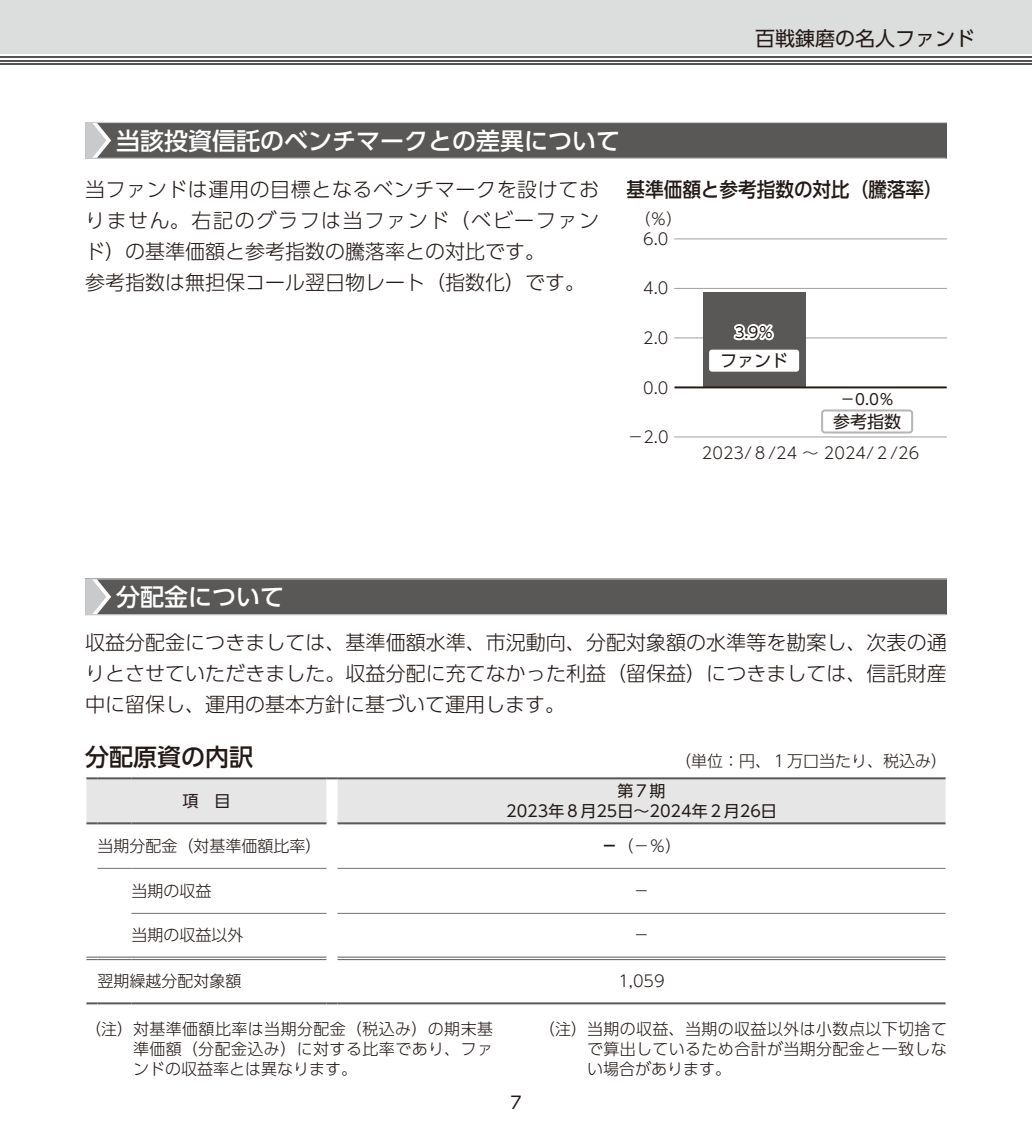
<style>
.page{position:relative;width:1032px;height:1134px;background:#fff}
.page>*{position:absolute;margin:0;border:0;box-sizing:border-box;transform-origin:0 0}
.t1{font:500 24px "UD Shin Go Pro";color:#fff}
.t2{font:500 24px "UD Shin Go Pro";color:#231916}
.t3{font:300 20px/31px "UD Shin Go Pro";color:#231916;text-align:justify}
.t4{font:300 20px/31px "UD Shin Go Pro";letter-spacing:.03em;color:#231916}
.t5{font:500 20px "UD Shin Go Pro";color:#231916;scale:.93 1}
.t6{font:20px "UD Shin Go Pro";color:#231916}
.t7{font:17px "UD Shin Go Pro";color:#231916}
.t8{font:300 16px/20px "UD Shin Go Pro";color:#231916;text-align:justify}
.t9{font:16px/20px "UD Shin Go Pro";color:#231916;text-align:center}
.t10{font:15px "UD Shin Go Pro";color:#231916}
.s1{font-family:"UD Shin Go Pro De";font-weight:700}
</style>
<div class="page">
<div style="left:0;top:0;width:1032px;height:54px;background:#dcdddd"></div>
<hr style="left:0;top:63px;width:1032px;height:2px;background:#545252">
<hr style="left:0;top:60px;width:1032px;height:1px;background:#545252">
<hr style="left:0;top:56px;width:1032px;height:2px;background:#545252">
<div style="left:85px;top:122px;width:862px;height:36px;background:#595857"></div>
<hr style="left:85px;top:158px;width:861px;height:1px;background:#c9cacb">
<hr style="left:85px;top:122px;width:862px;height:1px;background:#c9cacb">
<svg style="left:85px;top:123px;width:26px;height:35px"></svg>
<hr style="left:674px;top:437px;width:272px;height:1px;background:#a0a0a1">
<hr style="left:674px;top:288px;width:272px;height:1px;background:#a0a0a1">
<hr style="left:674px;top:338px;width:272px;height:1px;background:#a0a0a1">
<hr style="left:674px;top:239px;width:272px;height:1px;background:#a0a0a1">
<div style="left:703px;top:292px;width:102px;height:95px;background:#595857"></div>
<hr style="left:674px;top:386px;width:272px;height:2px;background:#231916">
<svg style="left:733px;top:324px;width:41px;height:17px"></svg>
<div style="left:709px;top:350px;width:90px;height:22px;background:#fff;border-radius:3px"></div>
<div style="left:821px;top:409px;width:92px;height:24px;border:2px solid #b5b5b6;border-radius:3px"></div>
<div style="left:85px;top:579px;width:862px;height:36px;background:#595857"></div>
<hr style="left:85px;top:614px;width:861px;height:1px;background:#c9cacb">
<hr style="left:85px;top:578px;width:862px;height:1px;background:#c9cacb">
<svg style="left:85px;top:579px;width:26px;height:36px"></svg>
<hr style="left:337px;top:868px;width:608px;height:1px;background:#727272">
<hr style="left:337px;top:913px;width:608px;height:1px;background:#727272">
<hr style="left:131px;top:868px;width:195px;height:1px;background:#727272">
<hr style="left:131px;top:913px;width:195px;height:1px;background:#727272">
<hr style="left:97px;top:868px;width:34px;height:1px;background:#727272">
<svg style="left:86px;top:777px;width:859px;height:47px;background:#e0e0e0"></svg>
<hr style="left:97px;top:822px;width:34px;height:2px;background:#595857">
<hr style="left:131px;top:822px;width:195px;height:2px;background:#595857">
<hr style="left:337px;top:822px;width:608px;height:2px;background:#595857">
<svg style="left:86px;top:1002px;width:11px;height:2px"></svg>
<hr style="left:97px;top:1002px;width:34px;height:2px;background:#595857">
<hr style="left:131px;top:1002px;width:195px;height:2px;background:#595857">
<svg style="left:326px;top:1002px;width:11px;height:2px"></svg>
<hr style="left:337px;top:1002px;width:608px;height:2px;background:#595857">
<svg style="left:86px;top:957px;width:11px;height:3px"></svg>
<hr style="left:97px;top:957px;width:34px;height:1px;background:#595857">
<hr style="left:97px;top:959px;width:34px;height:1px;background:#595857">
<hr style="left:131px;top:957px;width:195px;height:1px;background:#595857">
<hr style="left:131px;top:959px;width:195px;height:1px;background:#595857">
<hr style="left:337px;top:957px;width:608px;height:1px;background:#595857">
<hr style="left:337px;top:959px;width:608px;height:1px;background:#595857">
<p class="t6" style="left:755px;top:22px;width:221px">百戦錬磨の名人ファンド</p>
<h1 class="t1" style="left:116px;top:121px;width:505px">当該投資信託のベンチマークとの差異について</h1>
<p class="t4" style="left:85px;top:173px;width:516px">当ファンドは運用の目標となるベンチマークを設けておりません。右記のグラフは当ファンド（ベビーファンド）の基準価額と参考指数の騰落率との対比です。<br>参考指数は無担保コール翌日物レート（指数化）です。</p>
<p class="t5" style="left:626px;top:173px;width:342px">基準価額と参考指数の対比（騰落率）</p>
<p class="t8" style="left:634px;top:208px;width:49px">（％）</p>
<p class="t8" style="left:643px;top:228px;width:27px">6.0</p>
<p class="t8" style="left:643px;top:278px;width:27px">4.0</p>
<p class="t8" style="left:643px;top:327px;width:27px">2.0</p>
<p class="t8" style="left:643px;top:377px;width:27px">0.0</p>
<p class="t8" style="left:627px;top:426px;width:43px">－2.0</p>
<p class="t10" style="left:735px;top:320px;width:40px">3.9％</p>
<p class="t7" style="left:720px;top:347px;width:70px">ファンド</p>
<p class="t10" style="left:840px;top:387px;width:55px">－0.0％</p>
<p class="t7" style="left:833px;top:408px;width:70px">参考指数</p>
<p class="t8" style="left:702px;top:442px;width:219px">2023/８/24 ～ 2024/２/26</p>
<h1 class="t1" style="left:116px;top:577px;width:170px">分配金について</h1>
<p class="t3" style="left:85px;top:626px;width:863px">収益分配金につきましては、基準価額水準、市況動向、分配対象額の水準等を勘案し、次表の通りとさせていただきました。収益分配に充てなかった利益（留保益）につきましては、信託財産中に留保し、運用の基本方針に基づいて運用します。</p>
<h1 class="t2" style="left:85px;top:738px;width:170px">分配原資の内訳</h1>
<p class="t8" style="left:675px;top:751px;width:273px">（単位：円、１万口当たり、税込み）</p>
<p class="t9" style="left:182px;top:790px;width:49px">項　目</p>
<p class="t9" style="left:506px;top:780px;width:272px">第７期<br>2023年８月25日～2024年２月26日</p>
<p class="t8" style="left:97px;top:836px;width:225px">当期分配金（対基準価額比率）</p>
<p class="t8" style="left:601px;top:836px;width:81px"><span class="s1">－</span>（－％）</p>
<p class="t8" style="left:131px;top:880px;width:81px">当期の収益</p>
<p class="t8" style="left:633px;top:880px;width:17px">－</p>
<p class="t8" style="left:131px;top:925px;width:113px">当期の収益以外</p>
<p class="t8" style="left:633px;top:925px;width:17px">－</p>
<p class="t8" style="left:97px;top:970px;width:145px">翌期繰越分配対象額</p>
<p class="t8" style="left:618px;top:970px;width:48px">1,059</p>
<p class="t8" style="left:133px;top:1019px;width:361px;text-indent:-48px">（注）対基準価額比率は当期分配金（税込み）の期末基準価額（分配金込み）に対する比率であり、ファンドの収益率とは異なります。</p>
<p class="t8" style="left:587px;top:1019px;width:361px;text-indent:-48px">（注）当期の収益、当期の収益以外は小数点以下切捨てで算出しているため合計が当期分配金と一致しない場合があります。</p>
<p class="t7" style="left:510px;top:1089px;width:13px">7</p>
</div>
